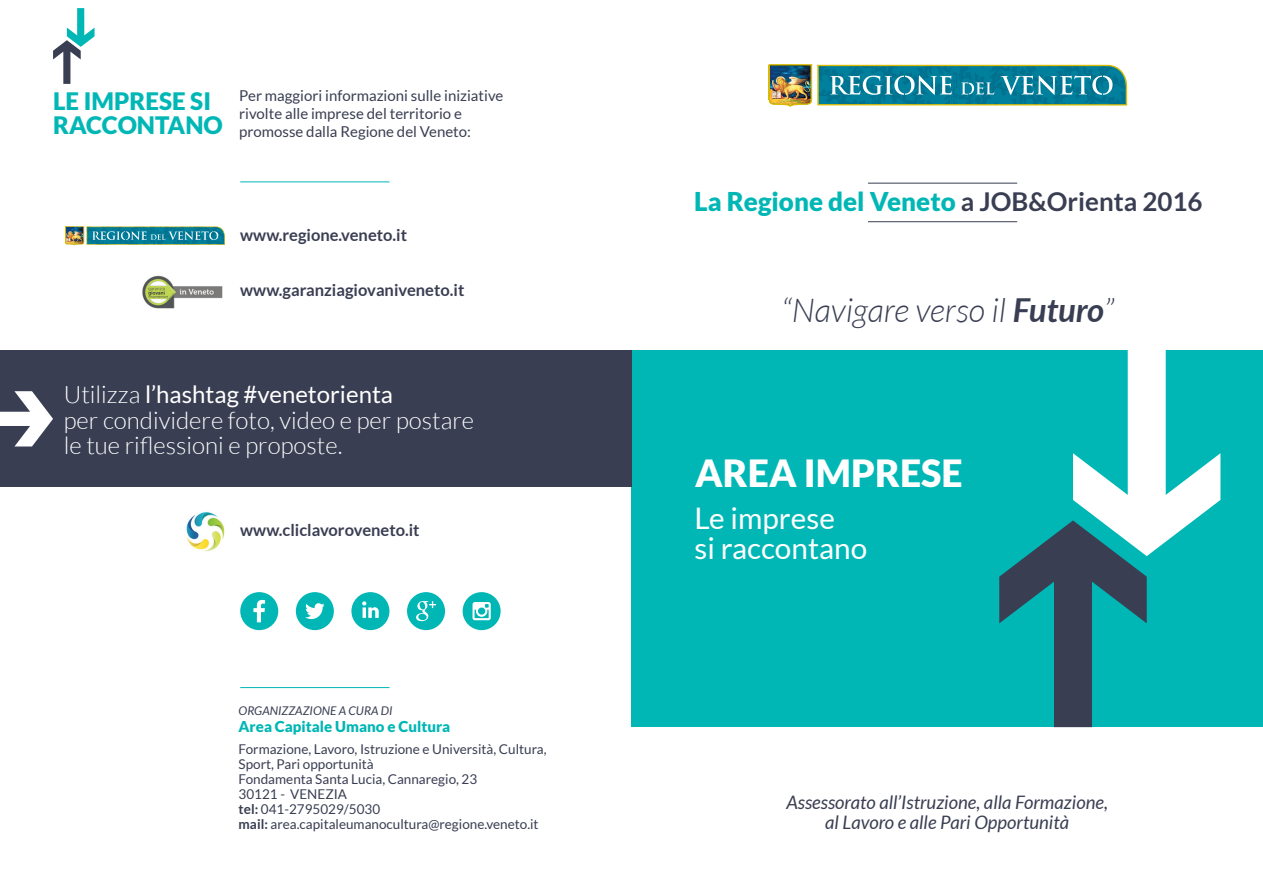
<style>
.page{position:relative;width:1263px;height:893px;background:#fff}
.page>*{position:absolute;margin:0;border:0;box-sizing:border-box;transform-origin:0 0}
.t1{font:900 37.5px "Lato";color:#fff}
.t2{font:italic 300 33px "Lato";color:#393e52}
.t3{font:29.7px "Lato";color:#fff}
.t4{font:900 25.95px "Lato";color:#00b7b6}
.t5{font:300 24px "Lato";color:#fff}
.t6{font:24px "Lato";color:#fff}
.t7{font:900 24px "Lato";color:#00b7b6}
.t8{font:italic 18.6px "Lato";color:#393e52}
.t9{font:700 16.5px "Lato";color:#393e52}
.t10{font:15px "Lato";color:#393e52}
.t11{font:900 15px "Lato";color:#00b7b6}
.t12{font:13.5px/15px "Lato";color:#393e52}
.t13{font:italic 12px "Lato";color:#393e52}
.s1{font-weight:300}
.s2{font-weight:700}
.s3{font-weight:700;color:#393e52}
</style>
<div class="page">
<div style="left:240px;top:592px;width:38px;height:38px;background:#00b7b6;border-radius:50%"></div>
<svg style="left:253px;top:600px;width:12px;height:22px"></svg>
<div style="left:351px;top:592px;width:38px;height:38px;background:#00b7b6;border-radius:50%"></div>
<svg style="left:362px;top:601px;width:17px;height:17px"></svg>
<div style="left:296px;top:592px;width:38px;height:38px;background:#00b7b6;border-radius:50%"></div>
<svg style="left:305px;top:603px;width:20px;height:16px"></svg>
<div style="left:407px;top:592px;width:38px;height:38px;background:#00b7b6;border-radius:50%"></div>
<svg style="left:416px;top:601px;width:20px;height:20px"></svg>
<div style="left:463px;top:592px;width:38px;height:38px;background:#00b7b6;border-radius:50%"></div>
<svg style="left:472px;top:602px;width:19px;height:18px"></svg>
<div style="left:631px;top:350px;width:632px;height:377px;background:#00b7b6"></div>
<svg style="left:999px;top:350px;width:221px;height:377px"></svg>
<svg style="left:53px;top:8px;width:42px;height:76px"></svg>
<hr style="left:240px;top:182px;width:149px;height:1px;background:#00b7b6">
<hr style="left:240px;top:687px;width:149px;height:1px;background:#00b7b6">
<div style="left:0;top:350px;width:631px;height:137px;background:#393e52"></div>
<svg style="left:0;top:391px;width:53px;height:55px"></svg>
<img style="left:186px;top:512px;width:39px;height:40px">
<img style="left:142px;top:275px;width:81px;height:34px">
<svg style="left:65px;top:226px;width:160px;height:19px;background:#439295"></svg>
<hr style="left:868px;top:221px;width:149px;height:1px;background:#393e52">
<hr style="left:868px;top:183px;width:149px;height:1px;background:#393e52">
<hr style="left:769px;top:64px;width:43px;height:1px;background:#d9bb04">
<img style="left:769px;top:65px;width:358px;height:42px">
<p class="t7" style="left:53px;top:87px;width:159px">LE IMPRESE SI</p>
<p class="t7" style="left:53px;top:111px;width:171px">RACCONTANO</p>
<p class="t10" style="left:239px;top:87px;width:266px">Per maggiori informazioni sulle iniziative</p>
<p class="t10" style="left:239px;top:105px;width:224px">rivolte alle imprese del territorio e</p>
<p class="t10" style="left:239px;top:123px;width:233px">promosse dalla Regione del Veneto:</p>
<p class="t9" style="left:240px;top:225px;width:168px">www.regione.veneto.it</p>
<p class="t9" style="left:240px;top:281px;width:226px">www.garanziagiovaniveneto.it</p>
<p class="t6" style="left:64px;top:381px;width:331px"><span class="s1">Utilizza</span> l’hashtag #venetorienta</p>
<p class="t5" style="left:64px;top:407px;width:412px">per condividere foto, video e per postare</p>
<p class="t5" style="left:64px;top:432px;width:280px">le tue riflessioni e proposte.</p>
<p class="t9" style="left:240px;top:521px;width:181px">www.cliclavoroveneto.it</p>
<p class="t13" style="left:239px;top:704px;width:155px">ORGANIZZAZIONE A CURA DI</p>
<p class="t11" style="left:239px;top:717px;width:213px">Area Capitale Umano e Cultura</p>
<p class="t12" style="left:239px;top:742px;width:309px">Formazione, Lavoro, Istruzione e Università, Cultura,<br>Sport, Pari opportunità</p>
<p class="t12" style="left:239px;top:772px;width:240px">Fondamenta Santa Lucia, Cannaregio, 23</p>
<p class="t12" style="left:239px;top:787px;width:110px">30121 - VENEZIA</p>
<p class="t12" style="left:239px;top:802px;width:143px"><span class="s2">tel:</span> 041-2795029/5030</p>
<p class="t12" style="left:239px;top:817px;width:302px"><span class="s2">mail:</span> area.capitaleumanocultura@regione.veneto.it</p>
<p class="t4" style="left:694px;top:187px;width:510px">La Regione del Veneto <span class="s3">a JOB&amp;Orienta 2016</span></p>
<p class="t2" style="left:782px;top:293px;width:334px">“Navigare verso il <span class="s2">Futuro</span>”</p>
<p class="t1" style="left:695px;top:451px;width:269px">AREA IMPRESE</p>
<p class="t3" style="left:694px;top:502px;width:142px">Le imprese</p>
<p class="t3" style="left:694px;top:531px;width:174px">si raccontano</p>
<p class="t8" style="left:786px;top:791px;width:323px">Assessorato all’Istruzione, alla Formazione,</p>
<p class="t8" style="left:825px;top:812px;width:245px">al Lavoro e alle Pari Opportunità</p>
</div>
